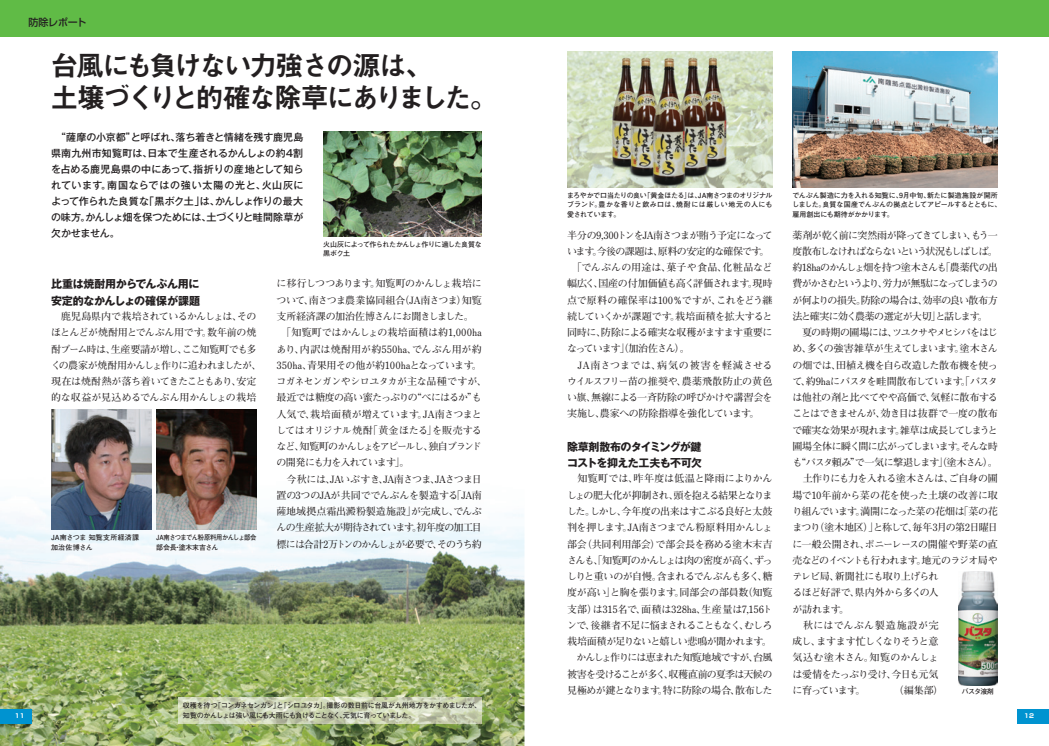
<style>
.page{position:relative;width:1049px;height:746px;background:#fff}
.page>*{position:absolute;margin:0;border:0;box-sizing:border-box;transform-origin:0 0}
.t1{font:28px/32px "Midashi Go Pro MB31";letter-spacing:-.105em;color:#231f20}
.t2{font:700 11px/16.2px "Gothic MB101 Pro";letter-spacing:-.035em;color:#231f20}
.t3{font:700 11px/16.2px "Gothic MB101 Pro";letter-spacing:-.06em;color:#231f20}
.t4{font:700 10px/16.2px "Futo Min A101 Pro";letter-spacing:-.05em;color:#231f20}
.t5{font:500 10px/16px "Gothic MB101 Pro";letter-spacing:-.025em;color:#231f20;text-align:justify}
.t6{font:500 10px "Shin Go Pro";letter-spacing:-.025em;color:#231f20}
.t7{font:700 7px/9.5px "Futo Go B101 Pro";letter-spacing:-.035em;color:#231f20}
.t8{font:700 7px/10px "Futo Go B101 Pro";letter-spacing:-.06em;color:#231f20;scale:.9 1}
.t9{font:700 7px/10px "Futo Go B101 Pro";letter-spacing:.015em;color:#231f20}
.t10{font:700 6px "Shin Go Pro";color:#fff}
</style>
<div class="page">
<img style="left:0;top:473px;width:524px;height:273px">
<div style="left:0;top:709px;width:31px;height:14px;background:#0093d0"></div>
<div style="left:1018px;top:709px;width:31px;height:14px;background:#0093d0"></div>
<img style="left:51px;top:410px;width:100px;height:119px">
<img style="left:156px;top:410px;width:100px;height:119px">
<img style="left:323px;top:132px;width:159px;height:104px">
<img style="left:792px;top:51px;width:206px;height:136px">
<img style="left:959px;top:571px;width:38px;height:114px">
<div style="left:0;top:0;width:1049px;height:37px;background:#60bb46"></div>
<img style="left:567px;top:51px;width:205px;height:136px">
<img style="left:179px;top:697px;width:303px;height:26px">
<p class="t6" style="left:28px;top:14px;width:60px">防除レポート</p>
<h1 class="t1" style="left:51px;top:46px;width:449px">台風にも負けない力強さの源は、<br>土壌づくりと的確な除草にありました。</h1>
<p class="t5" style="left:51px;top:127px;width:254px">　“薩摩の小京都”と呼ばれ、落ち着きと情緒を残す鹿児島県南九州市知覧町は、日本で生産されるかんしょの約4割を占める鹿児島県の中にあって、指折りの産地として知られています。南国ならではの強い太陽の光と、火山灰によって作られた良質な「黒ボク土」は、かんしょ作りの最大の味方。かんしょ畑を保つためには、土づくりと畦間除草が欠かせません。</p>
<p class="t7" style="left:323px;top:238px;width:160px">火山灰によって作られたかんしょ作りに適した良質な黒ボク土</p>
<p class="t2" style="left:51px;top:275px;width:151px">比重は焼酎用からでんぷん用に安定的なかんしょの確保が課題</p>
<p class="t4" style="left:51px;top:307px;width:212px">　鹿児島県内で栽培されているかんしょは、そのほとんどが焼酎用とでんぷん用です。数年前の焼酎ブーム時は、生産要請が増し、ここ知覧町でも多くの農家が焼酎用かんしょ作りに追われましたが、現在は焼酎熱が落ち着いてきたこともあり、安定的な収益が見込めるでんぷん用かんしょの栽培</p>
<p class="t9" style="left:51px;top:531px;width:89px">JA南さつま 知覧支所経済課加治佐博さん</p>
<p class="t8" style="left:156px;top:531px;width:113px">JA南さつまでん粉原料用かんしょ部会部会長・塗木末吉さん</p>
<p class="t4" style="left:276px;top:274px;width:212px">に移行しつつあります。知覧町のかんしょ栽培について、南さつま農業協同組合（JA南さつま）知覧支所経済課の加治佐博さんにお聞きしました。<br>　「知覧町ではかんしょの栽培面積は約1,000haあり、内訳は焼酎用が約550ha、でんぷん用が約<br>350ha、青果用その他が約100haとなっています。コガネセンガンやシロユタカが主な品種ですが、最近では糖度の高い蜜たっぷりの“べにはるか”も人気で、栽培面積が増えています。JA南さつまとしてはオリジナル焼酎「黄金ほたる」を販売するなど、知覧町のかんしょをアピールし、独自ブランドの開発にも力を入れています」。<br>　今秋には、JAいぶすき、JA南さつま、JAさつま日置の3つのJAが共同ででんぷんを製造する「JA南薩地域拠点霜出澱粉製造施設」が完成し、でんぷんの生産拡大が期待されています。初年度の加工目標には合計2万トンのかんしょが必要で、そのうち約</p>
<p class="t7" style="left:567px;top:189px;width:207px;text-align:justify">まろやかで口当たりの良い「黄金ほたる」は、JA南さつまのオリジナルブランド。豊かな香りと飲み口は、焼酎には厳しい地元の人にも愛されています。</p>
<p class="t4" style="left:567px;top:225px;width:207px">半分の9,300トンをJA南さつまが賄う予定になっています。今後の課題は、原料の安定的な確保です。　「でんぷんの用途は、菓子や食品、化粧品など幅広く、国産の付加価値も高く評価されます。現時点で原料の確保率は100％ですが、これをどう継続していくかが課題です。栽培面積を拡大すると同時に、防除による確実な収穫がますます重要になっています」（加治佐さん）。<br>　JA南さつまでは、病気の被害を軽減させるウイルスフリー苗の推奨や、農薬飛散防止の黄色い旗、無線による一斉防除の呼びかけや講習会を実施し、農家への防除指導を強化しています。</p>
<p class="t3" style="left:567px;top:437px;width:137px">除草剤散布のタイミングが鍵コストを抑えた工夫も不可欠</p>
<p class="t4" style="left:567px;top:469px;width:207px;text-align:justify">　知覧町では、昨年度は低温と降雨によりかんしょの肥大化が抑制され、頭を抱える結果となりました。しかし、今年度の出来はすこぶる良好と太鼓判を押します。JA南さつまでん粉原料用かんしょ部会（共同利用部会）で部会長を務める塗木末吉さんも、「知覧町のかんしょは肉の密度が高く、ずっしりと重いのが自慢。含まれるでんぷんも多く、糖度が高い」と胸を張ります。同部会の部員数（知覧支部）は315名で、面積は328ha、生産量は7,156トンで、後継者不足に悩まされることもなく、むしろ栽培面積が足りないと嬉しい悲鳴が聞かれます。　かんしょ作りには恵まれた知覧地域ですが、台風被害を受けることが多く、収穫直前の夏季は天候の見極めが鍵となります。特に防除の場合、散布した</p>
<p class="t7" style="left:792px;top:189px;width:211px">でんぷん製造に力を入れる知覧に、9月中旬、新たに製造施設が開所しました。良質な国産でんぷんの拠点としてアピールするとともに、雇用創出にも期待がかかります。</p>
<p class="t4" style="left:792px;top:225px;width:207px">薬剤が乾く前に突然雨が降ってきてしまい、もう一度散布しなければならないという状況もしばしば。約18haのかんしょ畑を持つ塗木さんも「農薬代の出費がかさむというより、労力が無駄になってしまうのが何よりの損失。防除の場合は、効率の良い散布方法と確実に効く農薬の選定が大切」と話します。　夏の時期の圃場には、ツユクサやメヒシバをはじめ、多くの強害雑草が生えてしまいます。塗木さんの畑では、田植え機を自ら改造した散布機を使って、約9haにバスタを畦間散布しています。「バスタは他社の剤と比べてやや高価で、気軽に散布することはできませんが、効き目は抜群で一度の散布で確実な効果が現れます。雑草は成長してしまうと圃場全体に瞬く間に広がってしまいます。そんな時も“バスタ頼み”で一気に撃退します」（塗木さん）。　土作りにも力を入れる塗木さんは、ご自身の圃場で10年前から菜の花を使った土壌の改善に取り組んでいます。満開になった菜の花畑は「菜の花まつり（塗木地区）」と称して、毎年3月の第2日曜日に一般公開され、ポニーレースの開催や野菜の直売などのイベントも行われます。地元のラジオ局やテレビ局、新聞社にも取り上げられ<br>るほど好評で、県内外から多くの人<br>が訪れます。<br>　秋にはでんぷん製造施設が完<br>成し、ますます忙しくなりそうと意<br>気込む塗木さん。知覧のかんしょ<br>は愛情をたっぷり受け、今日も元気<br>に育っています。　　　 （編集部）</p>
<p class="t7" style="left:962px;top:685px;width:34px">バスタ液剤</p>
<p class="t7" style="left:183px;top:699px;width:300px;line-height:10px">収穫を待つ「コンガネセンガン」と「シロユタカ」。撮影の数日前に台風が九州地方をかすめましたが、知覧のかんしょは強い風にも大雨にも負けることなく、元気に育っていました。</p>
<p class="t10" style="left:15px;top:711px;width:11px">11</p>
<p class="t10" style="left:1024px;top:711px;width:11px">12</p>
</div>
